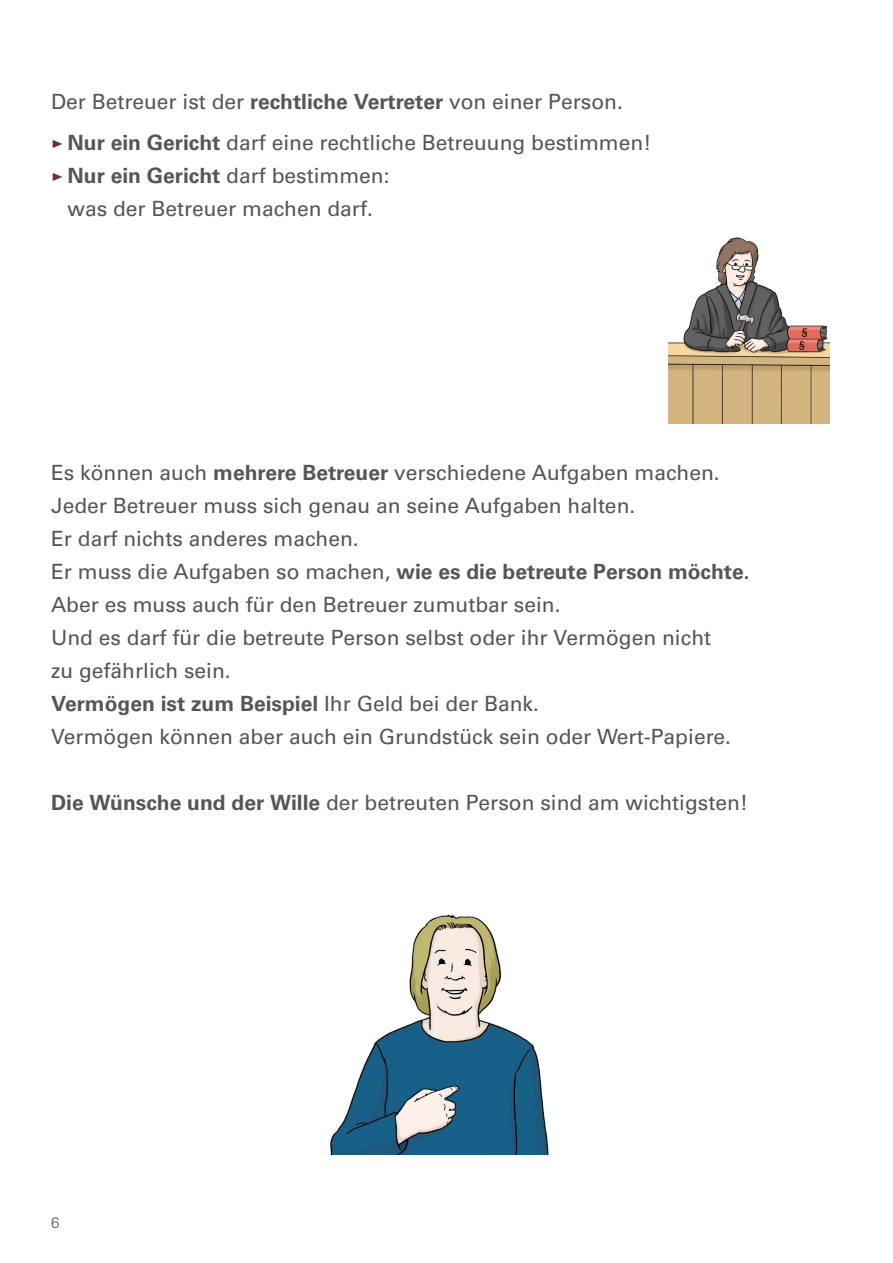
<style>
.page{position:relative;width:893px;height:1263px;background:#fff}
.page>*{position:absolute;margin:0;border:0;box-sizing:border-box;transform-origin:0 0}
.Copy{font:21px/33px "Univers LT 55 Rm";color:#565655}
.Copy-2{font:21px "Univers LT 65 Bd";color:#565655}
.t1{font:15px "Univers LT 45 Lt";color:#565655}
.s1{font-family:"Univers LT 65 Bd"}
.s2{font-family:"The Sans Semi Bold Caps";color:#6e2944}
.s3{font-family:"Univers LT 55 Rm"}
</style>
<div class="page">
<img style="left:668px;top:237px;width:161px;height:186px">
<img style="left:330px;top:914px;width:219px;height:240px">
<p class="Copy" style="left:51px;top:85px;width:573px">Der Betreuer ist der <span class="s1">rechtliche Vertreter</span> von einer Person.</p>
<p class="Copy" style="left:51px;top:126px;width:602px"><span class="s2">&gt;</span> <span class="s1">Nur ein Gericht</span> darf eine rechtliche Betreuung bestimmen!</p>
<p class="Copy" style="left:51px;top:159px;width:340px;text-align:center"><span class="s2">&gt;</span> <span class="s1">Nur ein Gericht</span> darf bestimmen: was der Betreuer machen darf.</p>
<p class="Copy" style="left:51px;top:456px;width:670px">Es können auch <span class="s1">mehrere Betreuer</span> verschiedene Aufgaben machen.</p>
<p class="Copy" style="left:51px;top:489px;width:586px">Jeder Betreuer muss sich genau an seine Aufgaben halten.</p>
<p class="Copy" style="left:51px;top:522px;width:309px">Er darf nichts anderes machen.</p>
<p class="Copy-2" style="left:51px;top:560px;width:700px"><span class="s3">Er muss die Aufgaben so machen,</span> wie es die betreute Person möchte.</p>
<p class="Copy" style="left:51px;top:588px;width:511px">Aber es muss auch für den Betreuer zumutbar sein.</p>
<p class="Copy" style="left:51px;top:621px;width:662px">Und es darf für die betreute Person selbst oder ihr Vermögen nicht zu -gefährlich sein.</p>
<p class="Copy" style="left:51px;top:687px;width:681px"><span class="s1">Vermögen ist zum Beispiel</span> Ihr Geld bei der Bank.<br>Vermögen können aber auch ein Grundstück sein oder Wert-Papiere.</p>
<p class="Copy" style="left:51px;top:786px;width:699px"><span class="s1">Die Wünsche und der Wille</span> der betreuten Person sind am wichtigsten!</p>
<p class="t1" style="left:51px;top:1214px;width:10px">6</p>
</div>
